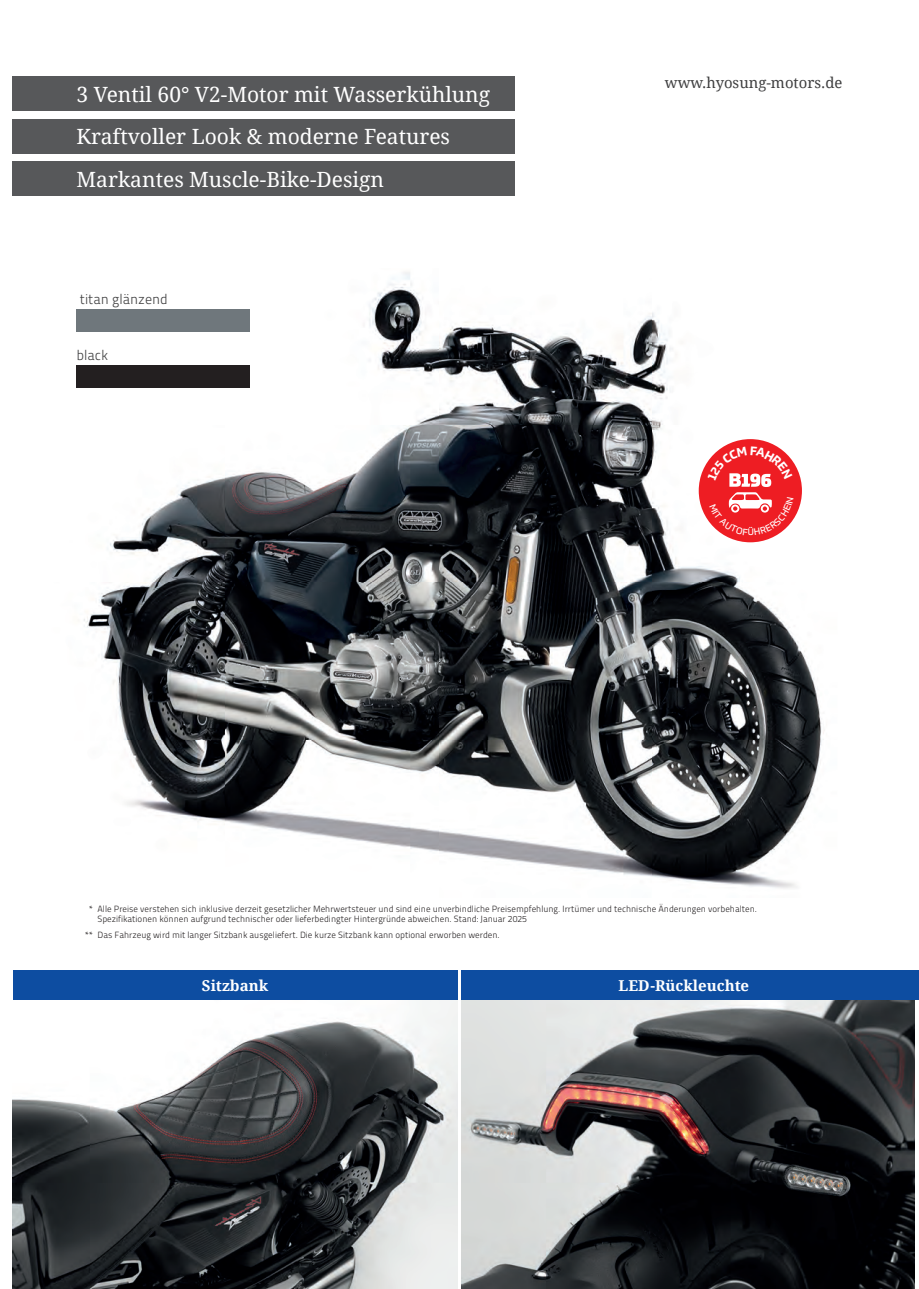
<style>
.page{position:relative;width:919px;height:1289px;background:#fff}
.page>*{position:absolute;margin:0;border:0;box-sizing:border-box;transform-origin:0 0}
.t1{font:21px/42.6px "Droid Serif";color:#fff}
.t2{font:700 15px "Droid Serif";color:#fff}
.t3{font:14.85px "Droid Serif";color:#3e3e3f}
.t4{font:14.1px "Titillium Maps 26 L 250 wt";color:#3e3e3f}
.t5{font:9px/10.8px "Titillium Maps 26 L 250 wt";color:#231f20}
</style>
<div class="page">
<img style="left:13px;top:1000px;width:444px;height:288px">
<img style="left:461px;top:1000px;width:453px;height:288px">
<img style="left:76px;top:272px;width:749px;height:617px">
<div style="left:698px;top:439px;width:103px;height:103px;background:#ee1d23;border-radius:50%"></div>
<div style="left:13px;top:970px;width:444px;height:30px;background:#0d4da1"></div>
<div style="left:13px;top:77px;width:501px;height:34px;background:#57585a"></div>
<div style="left:13px;top:119px;width:501px;height:34px;background:#57585a"></div>
<div style="left:13px;top:162px;width:501px;height:34px;background:#57585a"></div>
<div style="left:461px;top:970px;width:445px;height:30px;background:#0d4da1"></div>
<div style="left:906px;top:970px;width:12px;height:30px;background:#0d4da1"></div>
<div style="left:77px;top:309px;width:173px;height:22px;background:#6f777c"></div>
<div style="left:77px;top:365px;width:173px;height:23px;background:#231f20"></div>
<svg style="left:707px;top:446px;width:86px;height:89px"></svg>
<h1 class="t1" style="left:77px;top:72px;width:415px">3 Ventil 60° V2-Motor mit Wasserkühlung<br>Kraftvoller Look &amp; moderne Features<br>Markantes Muscle-Bike-Design</h1>
<h3 class="t4" style="left:80px;top:288px;width:89px">titan glänzend</h3>
<h3 class="t4" style="left:77px;top:345px;width:33px">black</h3>
<h3 class="t3" style="left:664px;top:72px;width:179px">www.hyosung-motors.de</h3>
<p class="t5" style="left:97px;top:902px;width:661px;text-indent:-9px">* Alle Preise verstehen sich inklusive derzeit gesetzlicher Mehrwertsteuer und sind eine unverbindliche Preisempfehlung. Irrtümer und technische Änderungen vorbehalten.<br>Spezifikationen können aufgrund technischer oder lieferbedingter Hintergründe abweichen. Stand: Januar 2025</p>
<p class="t5" style="left:85px;top:928px;width:416px">** Das Fahrzeug wird mit langer Sitzbank ausgeliefert. Die kurze Sitzbank kann optional erworben werden.</p>
<h2 class="t2" style="left:202px;top:976px;width:68px">Sitzbank</h2>
<h2 class="t2" style="left:618px;top:976px;width:132px">LED-Rückleuchte</h2>
</div>
